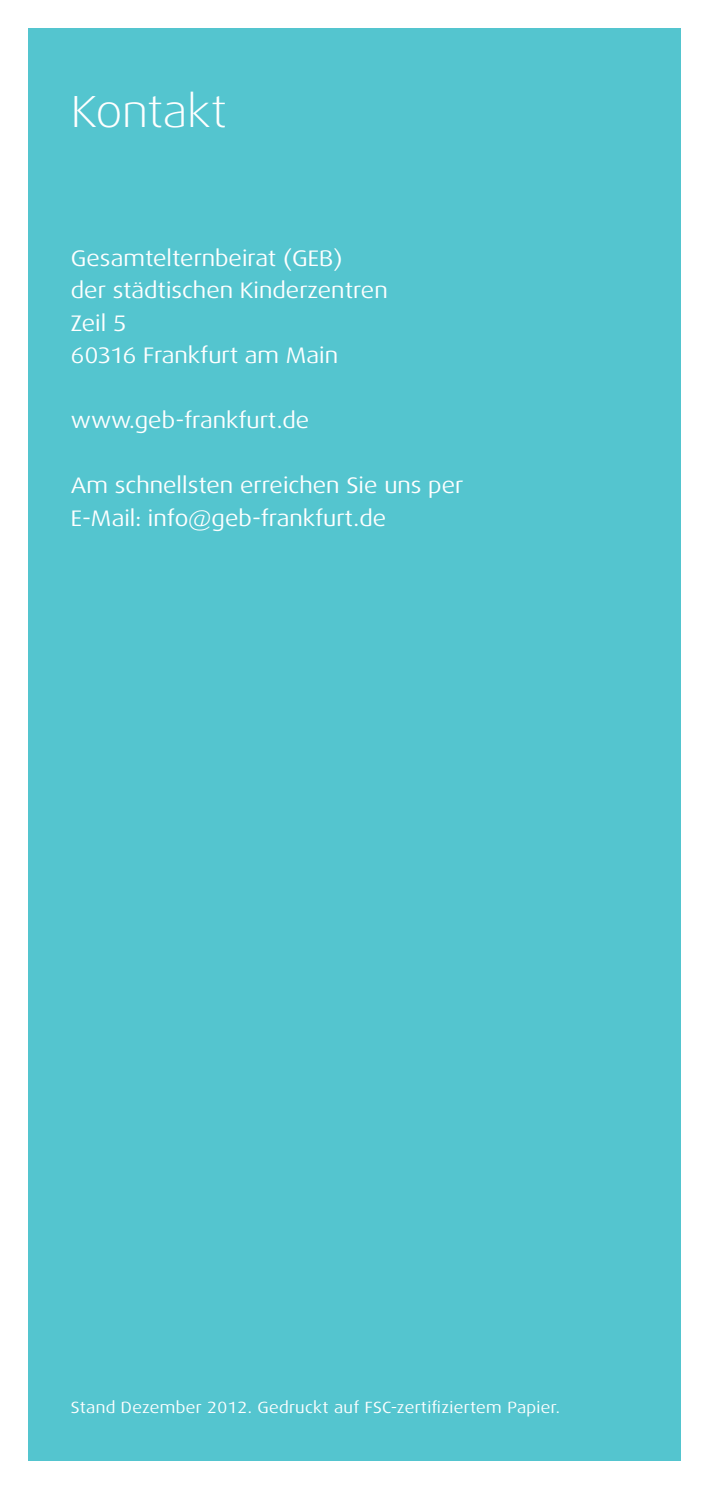
<style>
.page{position:relative;width:709px;height:1489px;background:#fff}
.page>*{position:absolute;margin:0;border:0;box-sizing:border-box;transform-origin:0 0}
.head{font:300 45px "Dax Wide";letter-spacing:-.005em;color:#fff}
.fließ{font:22.5px/32.5px "Dax Wide";color:#fff}
.fließ-2{font:16.25px "Dax Wide";letter-spacing:.02em;color:#fff}
</style>
<div class="page">
<div style="left:28px;top:28px;width:652px;height:1432px;background:#54c5cf"></div>
<p class="head" style="left:71px;top:87px;width:157px">Kontakt</p>
<p class="fließ" style="left:71px;top:242px;width:273px">Gesamtelternbeirat (GEB)</p>
<p class="fließ" style="left:71px;top:274px;width:318px">der städtischen Kinderzentren</p>
<p class="fließ" style="left:71px;top:307px;width:57px">Zeil 5</p>
<p class="fließ" style="left:71px;top:339px;width:269px">60316 Frankfurt am Main</p>
<p class="fließ" style="left:71px;top:404px;width:240px">www.geb-frankfurt.de</p>
<p class="fließ" style="left:71px;top:469px;width:394px">Am schnellsten erreichen Sie uns per<br>E-Mail: info@geb-frankfurt.de</p>
<p class="fließ-2" style="left:71px;top:1397px;width:490px">Stand Dezember 2012. Gedruckt auf FSC-zertifiziertem Papier.</p>
</div>
